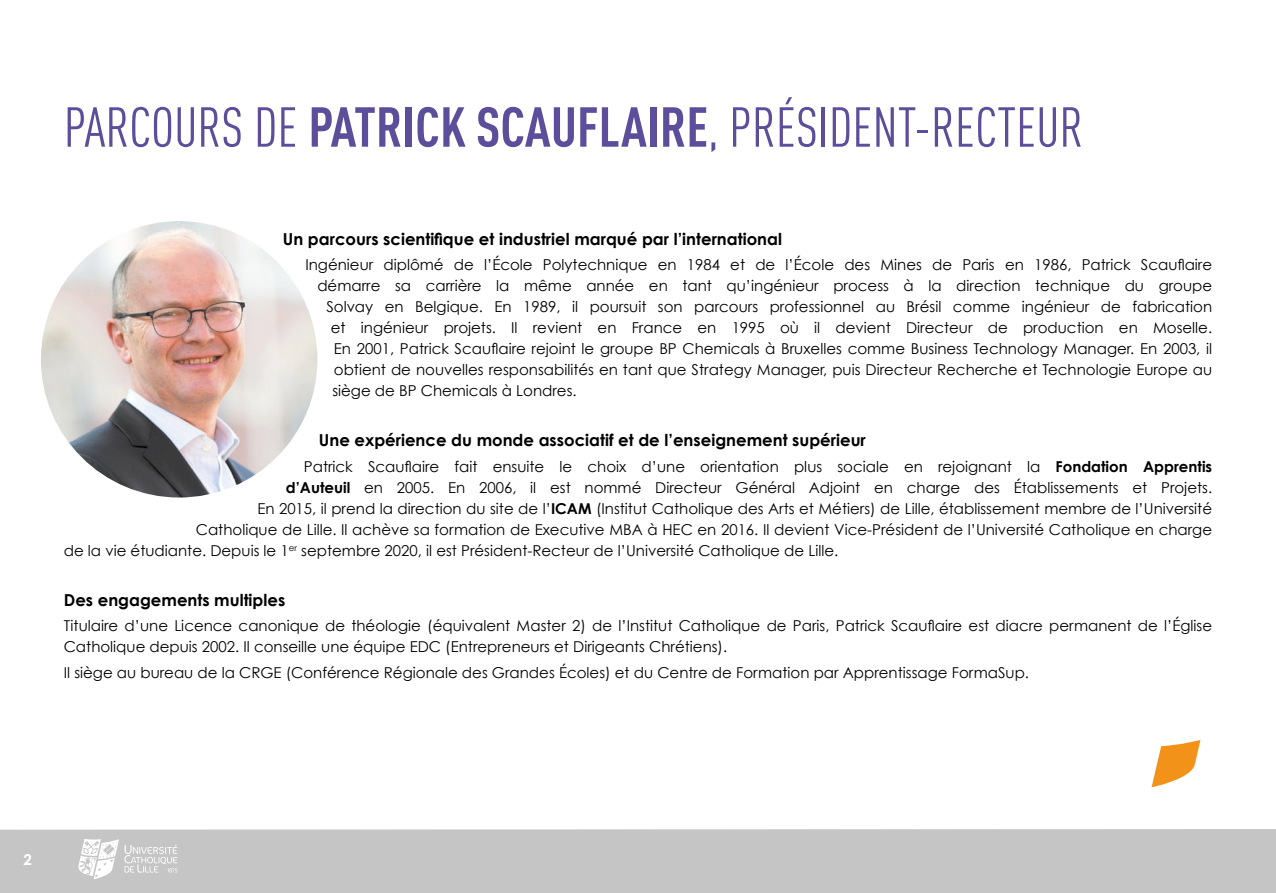
<style>
.page{position:relative;width:1276px;height:893px;background:#fff}
.page>*{position:absolute;margin:0;border:0;box-sizing:border-box;transform-origin:0 0}
.t1{font:55.35px "DIN Cond";color:#5d4e9c}
.t2{font:700 16.5px "Century Gothic";color:#000}
.t3{font:15px/21px "Century Gothic";color:#000}
.t4{font:700 15px "Century Gothic";color:#fff}
.s1{font-weight:700}
</style>
<div class="page">
<img style="left:41px;top:221px;width:276px;height:276px;border-radius:138px">
<svg style="left:0;top:740px;width:1276px;height:153px"></svg>
<svg style="left:78px;top:839px;width:99px;height:40px"></svg>
<h1 class="t1" style="left:64px;top:95px;width:994px">PARCOURS DE <span class="s1">PATRICK SCAUFLAIRE</span>, PRÉSIDENT-RECTEUR</h1>
<p class="t2" style="left:283px;top:228px;width:500px">Un parcours scientifique et industriel marqué par l’international</p>
<p class="t3" style="left:305px;top:254px;width:908px">Ingénieur diplômé de l’École Polytechnique en 1984 et de l’École des Mines de Paris en 1986, Patrick Scauflaire</p>
<p class="t3" style="left:317px;top:275px;width:896px">démarre sa carrière la même année en tant qu’ingénieur process à la direction technique du groupe</p>
<p class="t3" style="left:326px;top:296px;width:887px">Solvay en Belgique. En 1989, il poursuit son parcours professionnel au Brésil comme ingénieur de fabrication</p>
<p class="t3" style="left:331px;top:317px;width:883px">et ingénieur projets. Il revient en France en 1995 où il devient Directeur de production en Moselle.</p>
<p class="t3" style="left:334px;top:338px;width:880px">En 2001, Patrick Scauflaire rejoint le groupe BP Chemicals à Bruxelles comme Business Technology Manager. En 2003, il</p>
<p class="t3" style="left:334px;top:359px;width:880px">obtient de nouvelles responsabilités en tant que Strategy Manager, puis Directeur Recherche et Technologie Europe au</p>
<p class="t3" style="left:332px;top:380px;width:246px">siège de BP Chemicals à Londres.</p>
<p class="t2" style="left:319px;top:430px;width:548px">Une expérience du monde associatif et de l’enseignement supérieur</p>
<p class="t3" style="left:304px;top:455px;width:910px">Patrick Scauflaire fait ensuite le choix d’une orientation plus sociale en rejoignant la <span class="s1">Fondation Apprentis</span></p>
<p class="t3" style="left:286px;top:476px;width:928px"><span class="s1">d’Auteuil</span> en 2005. En 2006, il est nommé Directeur Général Adjoint en charge des Établissements et Projets.</p>
<p class="t3" style="left:257px;top:497px;width:956px">En 2015, il prend la direction du site de l’<span class="s1">ICAM</span> (Institut Catholique des Arts et Métiers) de Lille, établissement membre de l’Université</p>
<p class="t3" style="left:196px;top:518px;width:1017px">Catholique de Lille. Il achève sa formation de Executive MBA à HEC en 2016. Il devient Vice-Président de l’Université Catholique en charge</p>
<p class="t3" style="left:64px;top:539px;width:776px">de la vie étudiante. Depuis le 1<sup>er</sup> septembre 2020, il est Président-Recteur de l’Université Catholique de Lille.</p>
<p class="t2" style="left:64px;top:590px;width:223px">Des engagements multiples</p>
<p class="t3" style="left:64px;top:615px;width:1149px">Titulaire d’une Licence canonique de théologie (équivalent Master 2) de l’Institut Catholique de Paris, Patrick Scauflaire est diacre permanent de l’Église<br>Catholique depuis 2002. Il conseille une équipe EDC (Entrepreneurs et Dirigeants Chrétiens).</p>
<p class="t3" style="left:64px;top:661px;width:966px">Il siège au bureau de la CRGE (Conférence Régionale des Grandes Écoles) et du Centre de Formation par Apprentissage FormaSup.</p>
<p class="t4" style="left:24px;top:850px;width:10px">2</p>
</div>
